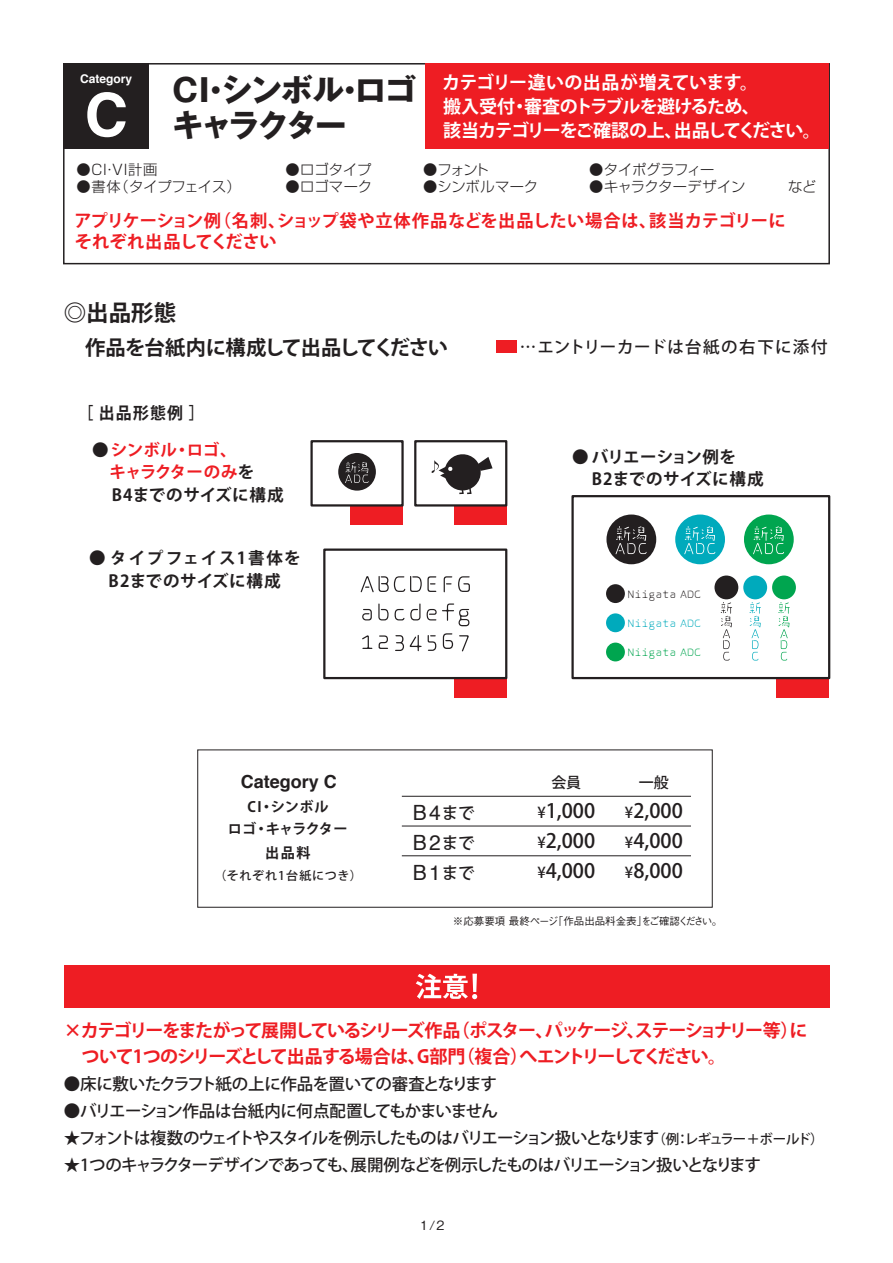
<style>
.page{position:relative;width:893px;height:1263px;background:#fff}
.page>*{position:absolute;margin:0;border:0;box-sizing:border-box;transform-origin:0 0}
.t1{font:700 60px "Helvetica";color:#fff}
.t2{font:700 31.5px/34.5px "Gothic MB101 Pro";letter-spacing:-.055em;color:#231f20}
.t3{font:700 22.5px "Koz Go Pro";color:#231f20}
.t4{font:21px/30px "Helvetica";color:#231f20;text-align:justify}
.t5{font:700 20.25px "Koz Go Pro";letter-spacing:-.04em;color:#231f20}
.t6{font:500 19.8px/30px "Koz Go Pro";color:#231f20;text-align:justify}
.t7{font:700 18px/25.5px "Koz Go Pro";letter-spacing:-.085em;color:#ee1d23}
.t8{font:700 18px/24px "Koz Go Pro";letter-spacing:-.045em;color:#fff}
.t9{font:700 18px "Helvetica";color:#231f20}
.t10{font:700 17.25px/21px "Koz Go Pro";color:#ee1d23}
.t11{font:500 16.5px "Koz Go Pro";letter-spacing:-.07em;color:#231f20}
.t12{font:500 16.5px "Koz Go Pro";letter-spacing:-.1em;color:#231f20}
.t13{font:500 16.5px "Koz Go Pro";letter-spacing:-.04em;color:#231f20}
.t14{font:700 16.5px/22.5px "Koz Go Pro";letter-spacing:.07em;color:#231f20;text-align:center}
.t15{font:700 16.5px/22.5px "Koz Go Pro";letter-spacing:.025em;color:#231f20}
.t16{font:500 16.5px "Koz Go Pro";letter-spacing:.06em;color:#231f20}
.t17{font:700 16.5px "Koz Go Pro";letter-spacing:.045em;color:#231f20}
.t18{font:700 16.5px "Koz Go Pro";letter-spacing:-.035em;color:#ee1d23}
.t19{font:700 16.5px "Koz Go Pro";letter-spacing:-.015em;color:#ee1d23}
.t20{font:700 16.5px "Koz Go Pro";letter-spacing:.045em;color:#231f20;scale:.96 1}
.t21{font:500 15px "Koz Go Pro";color:#231f20}
.t22{font:300 14.25px "Shin Go Pro";letter-spacing:-.005em;color:#231f20}
.t23{font:300 14.25px "Shin Go Pro";letter-spacing:-.03em;color:#231f20}
.t24{font:700 14.1px/22.6px "Koz Go Pro";letter-spacing:.01em;color:#231f20;text-align:center}
.t25{font:500 12.75px "Gothic BBB Pro";color:#231f20}
.t26{font:500 12px "Koz Go Pro";letter-spacing:.08em;color:#231f20}
.t27{font:700 12px "Helvetica";color:#fff}
.t28{font:500 10.5px "Gothic BBB Pro";letter-spacing:-.01em;color:#231f20}
.t29{font:300 10.5px "Haru Gaku Std";color:#231f20}
.t30{font:300 10.5px "Haru Gaku Std";color:#00aabc}
.t31{font:300 10.5px "Haru Gaku Std";color:#00a54f}
.s1{color:#231f20}
.s2{font-family:"Koz Go Pro";font-weight:500;font-size:16.5px}
.s3{font-size:15px}
.s4{font-size:13.5px}
</style>
<div class="page">
<div style="left:64px;top:64px;width:85px;height:85px;background:#231f20"></div>
<div style="left:63px;top:63px;width:767px;height:201px;border:2px solid #231f20"></div>
<div style="left:64px;top:965px;width:765px;height:43px;background:#ee1d23"></div>
<svg style="left:416px;top:974px;width:61px;height:25px"></svg>
<div style="left:496px;top:341px;width:20px;height:12px;background:#ee1d23"></div>
<hr style="left:402px;top:826px;width:289px;height:1px;background:#231f20">
<hr style="left:402px;top:796px;width:289px;height:1px;background:#231f20">
<hr style="left:402px;top:855px;width:289px;height:1px;background:#231f20">
<div style="left:197px;top:749px;width:516px;height:159px;border:1px solid #231f20"></div>
<div style="left:454px;top:678px;width:52px;height:19px;background:#ee1d23"></div>
<div style="left:323px;top:548px;width:184px;height:131px;background:#fff;border:2px solid #231f20"></div>
<svg style="left:361px;top:576px;width:75px;height:16px"></svg>
<svg style="left:444px;top:576px;width:8px;height:16px"></svg>
<svg style="left:458px;top:576px;width:12px;height:16px"></svg>
<svg style="left:362px;top:609px;width:10px;height:11px"></svg>
<svg style="left:378px;top:603px;width:11px;height:17px"></svg>
<svg style="left:395px;top:609px;width:9px;height:11px"></svg>
<svg style="left:410px;top:603px;width:10px;height:17px"></svg>
<svg style="left:427px;top:603px;width:42px;height:23px"></svg>
<svg style="left:362px;top:635px;width:10px;height:14px"></svg>
<svg style="left:379px;top:635px;width:9px;height:14px"></svg>
<svg style="left:395px;top:635px;width:9px;height:16px"></svg>
<svg style="left:410px;top:635px;width:12px;height:16px"></svg>
<svg style="left:428px;top:635px;width:8px;height:16px"></svg>
<svg style="left:443px;top:633px;width:10px;height:16px"></svg>
<svg style="left:459px;top:635px;width:10px;height:16px"></svg>
<div style="left:777px;top:678px;width:52px;height:19px;background:#ee1d23"></div>
<div style="left:571px;top:495px;width:259px;height:184px;background:#fff;border:2px solid #231f20"></div>
<div style="left:606px;top:514px;width:50px;height:50px;background:#231f20;border-radius:50%"></div>
<svg style="left:616px;top:526px;width:31px;height:28px"></svg>
<div style="left:675px;top:514px;width:50px;height:50px;background:#00aabc;border-radius:50%"></div>
<svg style="left:684px;top:526px;width:31px;height:28px"></svg>
<div style="left:744px;top:514px;width:50px;height:50px;background:#00a54f;border-radius:50%"></div>
<svg style="left:753px;top:526px;width:31px;height:28px"></svg>
<div style="left:714px;top:575px;width:24px;height:24px;background:#231f20;border-radius:50%"></div>
<svg style="left:721px;top:602px;width:11px;height:58px"></svg>
<div style="left:743px;top:575px;width:24px;height:24px;background:#00aabc;border-radius:50%"></div>
<svg style="left:749px;top:602px;width:12px;height:58px"></svg>
<div style="left:772px;top:575px;width:24px;height:24px;background:#00a54f;border-radius:50%"></div>
<svg style="left:778px;top:602px;width:12px;height:58px"></svg>
<div style="left:606px;top:584px;width:19px;height:19px;background:#231f20;border-radius:50%"></div>
<div style="left:606px;top:613px;width:19px;height:19px;background:#00aabc;border-radius:50%"></div>
<div style="left:606px;top:643px;width:19px;height:18px;background:#00a54f;border-radius:50%"></div>
<div style="left:425px;top:64px;width:404px;height:85px;background:#ee1d23"></div>
<div style="left:350px;top:505px;width:53px;height:20px;background:#ee1d23"></div>
<div style="left:310px;top:440px;width:94px;height:67px;background:#fff;border:2px solid #231f20"></div>
<div style="left:338px;top:453px;width:38px;height:38px;background:#231f20;border-radius:50%"></div>
<svg style="left:345px;top:462px;width:24px;height:21px"></svg>
<div style="left:454px;top:505px;width:52px;height:20px;background:#ee1d23"></div>
<div style="left:414px;top:440px;width:93px;height:67px;background:#fff;border:2px solid #231f20"></div>
<svg style="left:431px;top:454px;width:62px;height:41px"></svg>
<p class="t8" style="left:442px;top:72px;width:380px">カテゴリー違いの出品が増えています。<br>搬入受付・審査のトラブルを避けるため、<br>該当カテゴリーをご確認の上、出品してください。</p>
<h2 class="t2" style="left:172px;top:69px;width:245px">CI・シンボル・ロゴキャラクター</h2>
<p class="t27" style="left:80px;top:69px;width:54px">Category</p>
<h1 class="t1" style="left:85px;top:66px;width:45px">C</h1>
<p class="t22" style="left:77px;top:158px;width:82px">●CI・VI計画</p>
<p class="t22" style="left:77px;top:175px;width:166px">●書体（タイプフェイス）</p>
<p class="t22" style="left:286px;top:158px;width:87px">●ロゴタイプ</p>
<p class="t22" style="left:286px;top:175px;width:88px">●ロゴマーク</p>
<p class="t23" style="left:589px;top:158px;width:127px">●タイポグラフィー</p>
<p class="t22" style="left:589px;top:175px;width:158px">●キャラクターデザイン</p>
<p class="t22" style="left:788px;top:175px;width:30px">など</p>
<p class="t22" style="left:423px;top:158px;width:67px">●フォント</p>
<p class="t22" style="left:423px;top:175px;width:117px">●シンボルマーク</p>
<p class="t10" style="left:74px;top:211px;width:713px">アプリケーション例（名刺、ショップ袋や立体作品などを出品したい場合は、該当カテゴリーにそれぞれ出品してください</p>
<p class="t3" style="left:64px;top:298px;width:114px">◎出品形態</p>
<p class="t5" style="left:85px;top:334px;width:364px">作品を台紙内に構成して出品してください</p>
<p class="t16" style="left:520px;top:336px;width:309px">…エントリーカードは台紙の右下に添付</p>
<p class="t20" style="left:77px;top:403px;width:134px">［ 出品形態例 ］</p>
<p class="t19" style="left:92px;top:439px;width:146px"><span class="s1">●</span>シンボル・ロゴ、</p>
<p class="t18" style="left:92px;top:462px;width:164px">　キャラクターのみ<span class="s1">を</span></p>
<p class="t17" style="left:112px;top:484px;width:174px">B4までのサイズに構成</p>
<p class="t14" style="left:89px;top:548px;width:213px">● タイプフェイス1書体を<br>B2までのサイズに構成</p>
<p class="t9" style="left:241px;top:767px;width:98px">Category C</p>
<p class="t24" style="left:228px;top:796px;width:121px">CI・シンボル<br>ロゴ・キャラクター</p>
<p class="t26" style="left:214px;top:868px;width:149px">（それぞれ1台紙につき）</p>
<p class="t24" style="left:265px;top:842px;width:47px">出品料</p>
<p class="t15" style="left:592px;top:446px;width:174px;text-indent:-19px">● バリエーション例を<br>B2までのサイズに構成</p>
<p class="t29" style="left:627px;top:588px;width:75px">Niigata ADC</p>
<p class="t30" style="left:627px;top:617px;width:75px">Niigata ADC</p>
<p class="t31" style="left:627px;top:647px;width:75px">Niigata ADC</p>
<p class="t4" style="left:413px;top:798px;width:63px">B4<span class="s2">まで</span>B2<span class="s2">まで</span>B1<span class="s2">まで</span></p>
<p class="t21" style="left:552px;top:773px;width:31px">会員</p>
<p class="t21" style="left:639px;top:773px;width:31px">一般</p>
<p class="t6" style="left:537px;top:797px;width:59px"><span class="s3">¥</span>1,000 <span class="s3">¥</span>2,000 <span class="s3">¥</span>4,000</p>
<p class="t6" style="left:625px;top:797px;width:59px"><span class="s3">¥</span>2,000 <span class="s3">¥</span>4,000 <span class="s3">¥</span>8,000</p>
<p class="t28" style="left:453px;top:913px;width:271px">※応募要項 最終ページ「作品出品料金表」をご確認ください。</p>
<p class="t7" style="left:64px;top:1019px;width:745px">×カテゴリーをまたがって展開しているシリーズ作品（ポスター、パッケージ、ステーショナリー等）に　ついて1つのシリーズとして出品する場合は、G部門（複合）へエントリーしてください。</p>
<p class="t13" style="left:64px;top:1073px;width:435px">●床に敷いたクラフト紙の上に作品を置いての審査となります</p>
<p class="t11" style="left:64px;top:1100px;width:436px">●バリエーション作品は台紙内に何点配置してもかまいません</p>
<p class="t12" style="left:64px;top:1127px;width:761px">★フォントは複数のウェイトやスタイルを例示したものはバリエーション扱いとなります<span class="s4">（例：レギュラー＋ボールド）</span></p>
<p class="t11" style="left:64px;top:1154px;width:698px">★1つのキャラクターデザインであっても、展開例などを例示したものはバリエーション扱いとなります</p>
<p class="t25" style="left:420px;top:1214px;width:26px">1/2</p>
</div>
